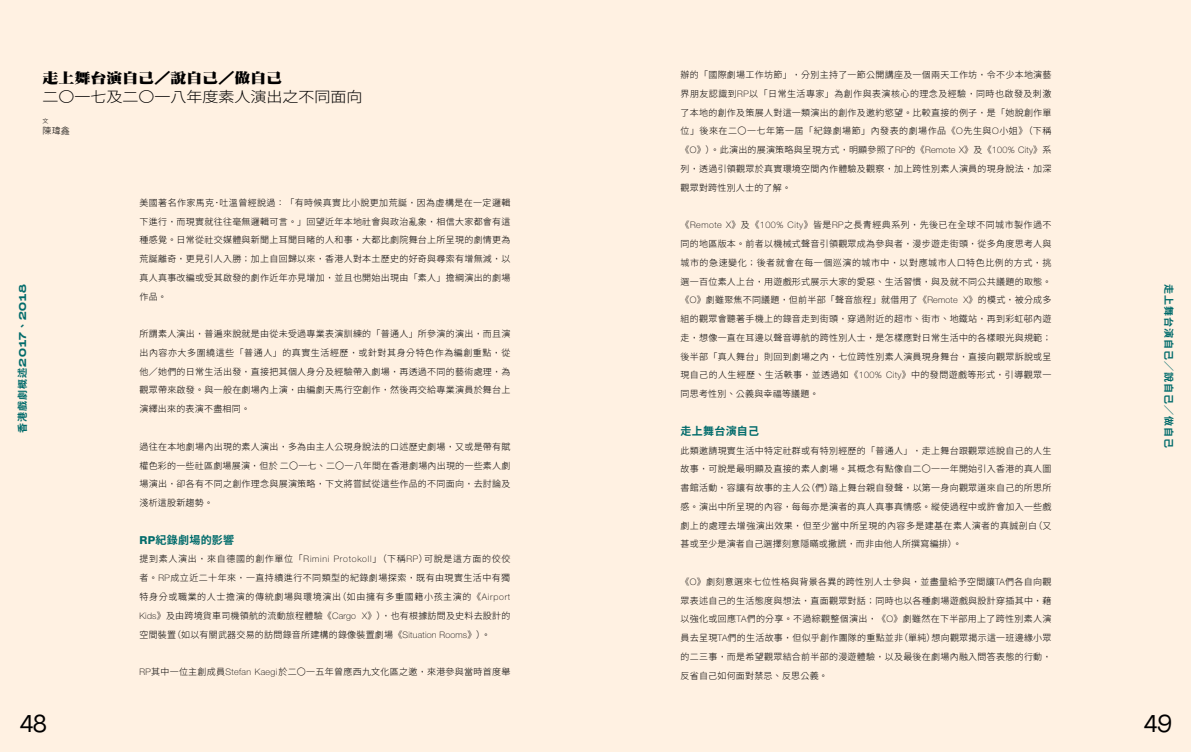
<style>
.page{position:relative;width:1191px;height:752px;background:#fff}
.page>*{position:absolute;margin:0;border:0;box-sizing:border-box;transform-origin:0 0}
.t1{font:24px "Agrandir";color:#000}
.t2{font:300 14.4px "Koz Go Pro";color:#000;scale:1.11 1}
.t3{font:14.4px "DF Ming Std W14";color:#000;scale:1.11 1}
.t4{font:700 11px "Taipei Sans TC Beta";letter-spacing:.025em;color:#006b6b}
.t5{font:10px "Monument Extended";letter-spacing:.085em;color:#006b6b}
.t6{font:700 10px "Taipei Sans TC Beta";letter-spacing:.1em;color:#006b6b}
.t7{font:300 9px/18.7px "Taipei Sans TC Beta";letter-spacing:.03em;color:#000;text-align:justify}
.t8{font:300 6px "Taipei Sans TC Beta";color:#000}
.s1{font-family:"Helvetica Neue LT Pro";font-weight:100}
.s2{font-family:"Noto Sans Hant"}
.s3{font-family:"Helvetica Neue LT Pro";font-weight:800}
.s4{font-family:"Taipei Sans TC Beta";font-weight:700}
</style>
<div class="page">
<div style="left:0;top:0;width:1191px;height:751px;background:#fff1e2"></div>
<p class="t7" style="left:680px;top:66px;width:372px">辦的「國際劇場工作坊節」，分別主持了一節公開講座及一個兩天工作坊，令不少本地演藝界朋友認識到<span class="s1">RP</span>以「日常生活專家」為創作與表演核心的理念及經驗，同時也啟發及刺激了本地的創作及策展人對這一類演出的創作及邀約慾望。比較直接的例子，是「她說創作單位」後來在二〇一七年第一屆「紀錄劇場節」內發表的劇場作品《<span class="s1">O</span>先生與<span class="s1">O</span>小姐》（下稱《<span class="s1">O</span>》）。此演出的展演策略與呈現方式，明顯參照了<span class="s1">RP</span>的《<span class="s1">Remote X</span>》及《<span class="s1">100% City</span>》系列，透過引領觀眾於真實環境空間內作體驗及觀察，加上跨性別素人演員的現身說法，加深觀眾對跨性別人士的了解。</p>
<p class="t7" style="left:680px;top:216px;width:372px">《<span class="s1">Remote X</span>》及《<span class="s1">100% City</span>》皆是<span class="s1">RP</span>之長青經典系列，先後已在全球不同城<span class="s2">市</span>製作過不同的地區版本。前者以機械式聲音引領觀眾成為參與者，漫步遊走街頭，從多角度思考人與城<span class="s2">市</span>的急速變化；後者就會在每一個巡演的城<span class="s2">市</span>中，以對應城<span class="s2">市</span>人口特色比例的方式，挑選一百位素人上台，用遊戲形式展示大家的愛惡、生活習慣，與及就不同公共議題的取態。《<span class="s1">O</span>》劇雖聚焦不同議題，但前半部「聲音旅程」就借用了《<span class="s1">Remote X</span>》的模式，被分成多組的觀眾會聽著手機上的錄音走到街頭，穿過附近的超<span class="s2">市</span>、街<span class="s2">市</span>、地鐵站，再到彩虹邨內遊走，想像一直在耳邊以聲音導航的跨性別人士，是怎樣應對日常生活中的各樣眼光與規範；後半部「真人舞台」則回到劇場之內，七位跨性別素人演員現身舞台，直接向觀眾訴說或呈現自己的人生經歷、生活軼事，並透過如《<span class="s1">100% City</span>》中的發問遊戲等形式，引導觀眾一同思考性別、公義與幸福等議題。</p>
<p class="t4" style="left:680px;top:424px;width:80px">走上舞台演自己</p>
<p class="t7" style="left:680px;top:441px;width:372px">此類邀請現實生活中特定社群或有特別經歷的「普通人」，走上舞台跟觀眾述說自己的人生故事，可說是最明顯及直接的素人劇場。其概念有點像自二〇一一年開始引入香港的真人圖書館活動，容讓有故事的主人公（們）踏上舞台親自發聲，以第一身向觀眾道來自己的所思所感。演出中所呈現的內容，每每亦是演者的真人真事真情感。縱使過程中或許會加入一些戲劇上的處理去增強演出效果，但至少當中所呈現的內容多是建基在素人演者的真誠剖白（又甚或至少是演者自己選擇刻意隱瞞或撒謊，而非由他人所撰寫編排）。</p>
<p class="t7" style="left:680px;top:572px;width:372px">《<span class="s1">O</span>》劇刻意選來七位性格與背景各異的跨性別人士參與，並盡量給予空間讓<span class="s1">TA</span>們各自向觀眾表述自己的生活態度與想法，直面觀眾對話；同時也以各種劇場遊戲與設計穿插其中，藉以強化或回應<span class="s1">TA</span>們的分享。不過綜觀整個演出，《<span class="s1">O</span>》劇雖然在下半部用上了跨性別素人演員去呈現<span class="s1">TA</span>們的生活故事，但似乎創作團隊的重點並非（單純）想向觀眾揭示這一班邊緣小眾的二三事，而是希望觀眾結合前半部的漫遊體驗，以及最後在劇場內融入問答表態的行動，反省自己如何面對禁忌、反思公義。</p>
<h2 class="t3" style="left:43px;top:70px;width:218px">走上舞台演自己／說自己／做自己</h2>
<h2 class="t2" style="left:43px;top:88px;width:290px">二〇一七及二〇一八年度素人演出之不同面向</h2>
<p class="t8" style="left:43px;top:117px;width:7px">文</p>
<p class="t7" style="left:43px;top:121px;width:29px">陳瑋鑫</p>
<p class="t7" style="left:139px;top:193px;width:372px">美國著名作家馬克．吐溫曾經說過：「有時候真實比小說更加荒誕，因為虛構是在一定邏輯下進行，而現實就往往毫無邏輯可言。」回望近年本地社會與政治亂象，相信大家都會有這種感覺。日常從社交媒體與新聞上耳聞目睹的人和事，大都比劇院舞台上所呈現的劇情更為荒誕離奇，更見引人入勝；加上自回歸以來，香港人對本土歷史的好奇與尋索有增無減，以真人真事改編或受其啟發的劇作近年亦見增加，並且也開始出現由「素人」擔綱演出的劇場作品。</p>
<p class="t7" style="left:139px;top:324px;width:372px">所謂素人演出，普遍來說就是由從未受過專業表演訓練的「普通人」所參演的演出，而且演出內容亦大多圍繞這些「普通人」的真實生活經歷，或針對其身分特色作為編創重點，從他／她們的日常生活出發，直接把其個人身分及經驗帶入劇場，再透過不同的藝術處理，為觀眾帶來啟發。與一般在劇場內上演，由編劇天馬行空創作，然後再交給專業演員於舞台上演繹出來的表演不盡相同。</p>
<p class="t7" style="left:139px;top:437px;width:372px">過往在本地劇場內出現的素人演出，多為由主人公現身說法的口述歷史劇場，又或是帶有賦權色彩的一些社區劇場展演，但於 二〇一七、二〇一八年間在香港劇場內出現的一些素人劇場演出，卻各有不同之創作理念與展演策略，下文將嘗試從這些作品的不同面向，去討論及淺析這股新趨勢。</p>
<p class="t4" style="left:139px;top:533px;width:96px"><span class="s3">RP</span>紀錄劇場的影響</p>
<p class="t7" style="left:139px;top:549px;width:372px">提到素人演出，來自德國的創作單位「<span class="s1">Rimini Protokoll</span>」（下稱<span class="s1">RP</span>）可說是這方面的佼佼者。<span class="s1">RP</span>成立近二十年來，一直持續進行不同類型的紀錄劇場探索，既有由現實生活中有獨特身分或職業的人士擔演的傳統劇場與環境演出（如由擁有多重國籍小孩主演的《<span class="s1">Airport Kids</span>》及由跨境貨車司機領航的流動旅程體驗《<span class="s1">Cargo X</span>》），也有根據訪問及史料去設計的空間裝置（如以有關武器交易的訪問錄音所建構的錄像裝置劇場《<span class="s1">Situation Rooms</span>》）。</p>
<p class="t7" style="left:139px;top:662px;width:372px"><span class="s1">RP</span>其中一位主創成員<span class="s1">Stefan Kaegi</span>於二〇一五年曾應西九文化區之邀，來港參與當時首度舉</p>
<p class="t5" style="left:15px;top:432px;width:150px;rotate:-90deg"><span class="s4">香港戲劇概述</span>2017<span class="s4">、</span>2018</p>
<p class="t6" style="left:1174px;top:283px;width:165px;rotate:90deg">走上舞台演自己／說自己／做自己</p>
<h1 class="t1" style="left:20px;top:708px;width:28px">48</h1>
<h1 class="t1" style="left:1144px;top:708px;width:29px">49</h1>
</div>
